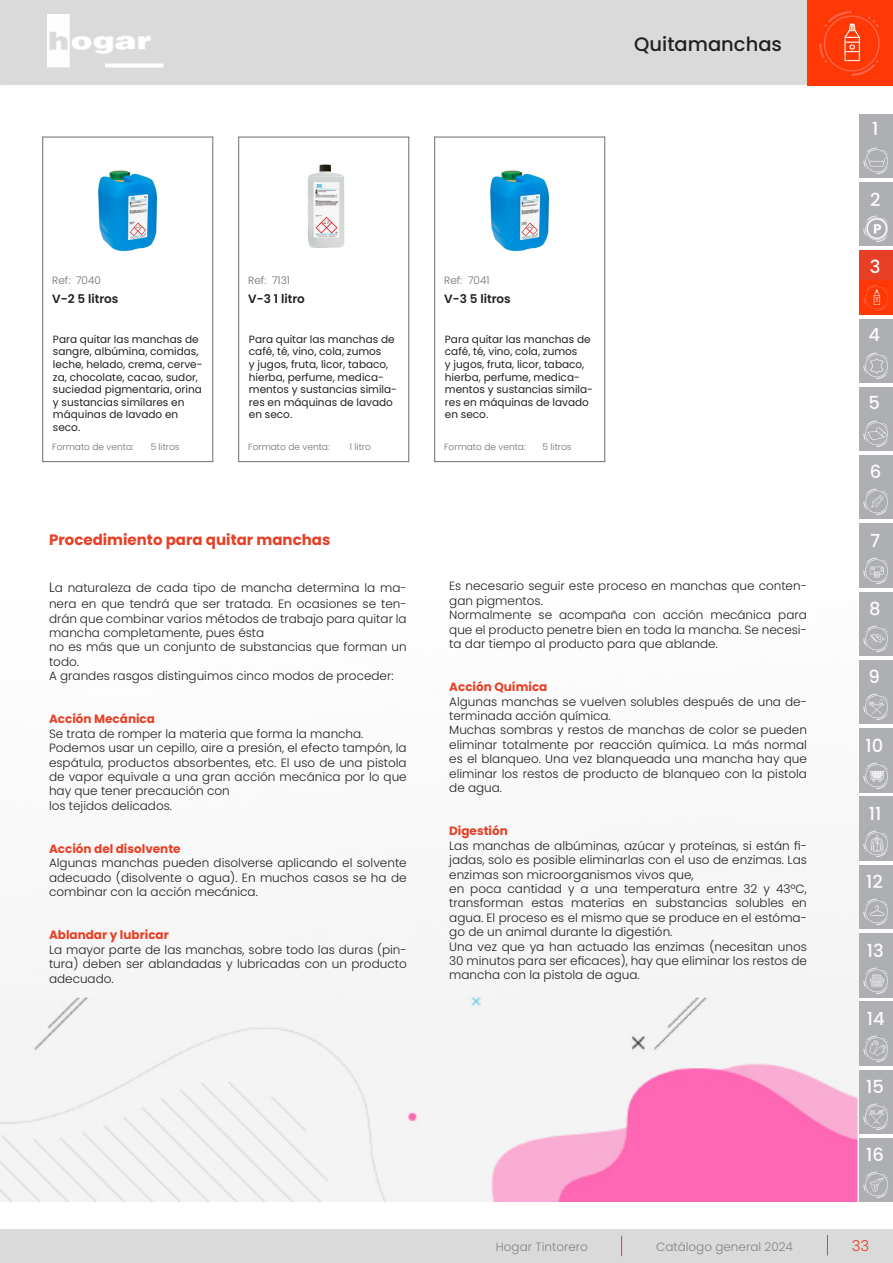
<style>
.page{position:relative;width:893px;height:1263px;background:#fff}
.page>*{position:absolute;margin:0;border:0;box-sizing:border-box;transform-origin:0 0}
.t1{font:500 19.5px "Poppins";color:#231f20}
.t2{font:500 18px "Poppins";color:#fbfbfb}
.t3{font:700 15px "Poppins";color:#e73f25}
.t4{font:300 15px "Poppins";color:#e73f25}
.t5{font:300 12px/14.4px "Poppins";color:#231f20;text-align:justify}
.t6{font:700 12px "Poppins";color:#e73f25}
.t7{font:300 12px "Poppins";color:#838383}
.t8{font:600 12px "Poppins";color:#231f20}
.t9{font:10.5px/12.6px "Poppins";color:#231f20}
.t10{font:300 10.5px "Poppins";color:#6c6d70}
.t11{font:300 9px "Poppins";color:#6c6d70}
.s1{font-size:13.5px}
</style>
<div class="page">
<div style="left:1px;top:0;width:830px;height:84px;background:#dadada"></div>
<img style="left:48px;top:14px;width:115px;height:53px">
<hr style="left:0;top:1229px;width:1px;height:34px;background:#dadada">
<svg style="left:0;top:0;width:1px;height:85px"></svg>
<div style="left:1px;top:1229px;width:892px;height:34px;background:#dadada"></div>
<svg style="left:827px;top:1235px;width:1px;height:20px"></svg>
<svg style="left:621px;top:1236px;width:1px;height:20px"></svg>
<img style="left:808px;top:0;width:85px;height:85px">
<div style="left:859px;top:114px;width:34px;height:30px;background:#aeafb3"></div>
<img style="left:859px;top:348px;width:34px;height:34px">
<div style="left:859px;top:182px;width:34px;height:30px;background:#aeafb3"></div>
<img style="left:859px;top:280px;width:34px;height:34px">
<div style="left:859px;top:250px;width:34px;height:30px;background:#e73f25"></div>
<img style="left:859px;top:212px;width:34px;height:34px">
<div style="left:859px;top:319px;width:34px;height:29px;background:#aeafb3"></div>
<img style="left:859px;top:417px;width:34px;height:34px">
<div style="left:859px;top:387px;width:34px;height:30px;background:#aeafb3"></div>
<img style="left:859px;top:485px;width:34px;height:34px">
<div style="left:859px;top:455px;width:34px;height:30px;background:#aeafb3"></div>
<img style="left:859px;top:553px;width:34px;height:34px">
<div style="left:859px;top:523px;width:34px;height:30px;background:#aeafb3"></div>
<img style="left:859px;top:621px;width:34px;height:34px">
<div style="left:859px;top:592px;width:34px;height:29px;background:#aeafb3"></div>
<img style="left:859px;top:690px;width:34px;height:34px">
<div style="left:859px;top:660px;width:34px;height:30px;background:#aeafb3"></div>
<img style="left:859px;top:758px;width:34px;height:34px">
<div style="left:859px;top:728px;width:34px;height:30px;background:#aeafb3"></div>
<img style="left:859px;top:826px;width:34px;height:34px">
<div style="left:859px;top:796px;width:34px;height:30px;background:#aeafb3"></div>
<img style="left:859px;top:895px;width:34px;height:34px">
<div style="left:859px;top:865px;width:34px;height:30px;background:#aeafb3"></div>
<img style="left:859px;top:963px;width:34px;height:34px">
<div style="left:859px;top:933px;width:34px;height:30px;background:#aeafb3"></div>
<img style="left:859px;top:1031px;width:34px;height:34px">
<div style="left:859px;top:1001px;width:34px;height:30px;background:#aeafb3"></div>
<img style="left:859px;top:1099px;width:34px;height:34px">
<div style="left:859px;top:1070px;width:34px;height:29px;background:#aeafb3"></div>
<img style="left:859px;top:1167px;width:34px;height:34px">
<div style="left:859px;top:1138px;width:34px;height:29px;background:#aeafb3"></div>
<img style="left:859px;top:144px;width:34px;height:34px">
<img style="left:0;top:946px;width:858px;height:255px">
<div style="left:43px;top:137px;width:170px;height:325px;border:1px solid #6c6d70"></div>
<img style="left:98px;top:170px;width:60px;height:82px">
<div style="left:238px;top:137px;width:171px;height:325px;border:1px solid #6c6d70"></div>
<img style="left:307px;top:164px;width:38px;height:84px">
<div style="left:434px;top:137px;width:171px;height:325px;border:1px solid #6c6d70"></div>
<img style="left:490px;top:170px;width:60px;height:82px">
<h1 class="t1" style="left:634px;top:33px;width:149px">Quitamanchas</h1>
<p class="t10" style="left:52px;top:275px;width:20px">Ref:</p>
<p class="t10" style="left:272px;top:275px;width:19px">7131</p>
<p class="t8" style="left:248px;top:292px;width:58px">V-3 1 litro</p>
<p class="t9" style="left:249px;top:333px;width:150px">Para quitar las manchas de café, té, vino, cola, zumos<br>y jugos, fruta, licor, tabaco, hierba, perfume, medica&shy;mentos y sustancias simila&shy;res en máquinas de lavado en seco.</p>
<p class="t11" style="left:248px;top:442px;width:83px">Formato de venta:</p>
<p class="t11" style="left:350px;top:442px;width:23px">1 litro</p>
<p class="t10" style="left:248px;top:275px;width:20px">Ref:</p>
<p class="t10" style="left:468px;top:275px;width:23px">7041</p>
<p class="t8" style="left:444px;top:292px;width:68px">V-3 5 litros</p>
<p class="t9" style="left:445px;top:333px;width:150px">Para quitar las manchas de café, té, vino, cola, zumos<br>y jugos, fruta, licor, tabaco, hierba, perfume, medica&shy;mentos y sustancias simila&shy;res en máquinas de lavado en seco.</p>
<p class="t11" style="left:444px;top:442px;width:83px">Formato de venta:</p>
<p class="t11" style="left:543px;top:442px;width:30px">5 litros</p>
<p class="t10" style="left:444px;top:275px;width:20px">Ref:</p>
<p class="t10" style="left:76px;top:275px;width:26px">7040</p>
<p class="t8" style="left:52px;top:292px;width:68px">V-2 5 litros</p>
<p class="t9" style="left:53px;top:333px;width:151px">Para quitar las manchas de sangre, albúmina, comidas, leche, helado, crema, cerve&shy;za, chocolate, cacao, sudor, suciedad pigmentaria, orina y sustancias similares en máquinas de lavado en seco.</p>
<p class="t11" style="left:52px;top:442px;width:83px">Formato de venta:</p>
<p class="t11" style="left:151px;top:442px;width:30px">5 litros</p>
<p class="t3" style="left:49px;top:531px;width:283px">Procedimiento para quitar manchas</p>
<p class="t5" style="left:49px;top:580px;width:359px;line-height:16.2px"><span class="s1">L</span>a naturaleza de cada tipo de mancha determina la ma&shy;nera en que tendrá que ser tratada. En ocasiones se ten-</p>
<p class="t5" style="left:49px;top:611px;width:359px">drán que combinar varios métodos de trabajo para quitar la mancha completamente, pues ésta</p>
<p class="t5" style="left:49px;top:640px;width:359px">no es más que un conjunto de substancias que forman un todo.</p>
<p class="t5" style="left:49px;top:669px;width:346px">A grandes rasgos distinguimos cinco modos de proceder:</p>
<p class="t6" style="left:49px;top:712px;width:108px">Acción Mecánica</p>
<p class="t5" style="left:49px;top:726px;width:316px">Se trata de romper la materia que forma la mancha.</p>
<p class="t5" style="left:49px;top:741px;width:359px">Podemos usar un cepillo, aire a presión, el efecto tampón, la espátula, productos absorbentes, etc. El uso de una pistola de vapor equivale a una gran acción mecánica por lo que hay que tener precaución con</p>
<p class="t5" style="left:49px;top:798px;width:124px">los tejidos delicados.</p>
<p class="t6" style="left:49px;top:842px;width:133px">Acción del disolvente</p>
<p class="t5" style="left:49px;top:856px;width:359px">Algunas manchas pueden disolverse aplicando el solvente adecuado (disolvente o agua). En muchos casos se ha de combinar con la acción mecánica.</p>
<p class="t6" style="left:49px;top:928px;width:121px">Ablandar y lubricar</p>
<p class="t5" style="left:49px;top:942px;width:359px">La mayor parte de las manchas, sobre todo las duras (pin&shy;tura) deben ser ablandadas y lubricadas con un producto adecuado.</p>
<p class="t5" style="left:449px;top:579px;width:359px">Es necesario seguir este proceso en manchas que conten&shy;gan pigmentos.</p>
<p class="t5" style="left:449px;top:608px;width:359px">Normalmente se acompaña con acción mecánica para que el producto penetre bien en toda la mancha. Se necesi&shy;ta dar tiempo al producto para que ablande.</p>
<p class="t6" style="left:449px;top:680px;width:100px">Acción Química</p>
<p class="t5" style="left:449px;top:694px;width:359px">Algunas manchas se vuelven solubles después de una de&shy;terminada acción química.</p>
<p class="t5" style="left:449px;top:723px;width:359px">Muchas sombras y restos de manchas de color se pueden eliminar totalmente por reacción química. La más normal es el blanqueo. Una vez blanqueada una mancha hay que eliminar los restos de producto de blanqueo con la pistola de agua.</p>
<p class="t6" style="left:449px;top:824px;width:60px">Digestión</p>
<p class="t5" style="left:449px;top:838px;width:359px">Las manchas de albúminas, azúcar y proteínas, si están fi&shy;jadas, solo es posible eliminarlas con el uso de enzimas. Las enzimas son microorganismos vivos que,</p>
<p class="t5" style="left:449px;top:881px;width:359px">en poca cantidad y a una temperatura entre 32 y 43ºC, transforman estas materias en substancias solubles en agua. El proceso es el mismo que se produce en el estóma&shy;go de un animal durante la digestión.</p>
<p class="t5" style="left:449px;top:939px;width:359px">Una vez que ya han actuado las enzimas (necesitan unos 30 minutos para ser eficaces), hay que eliminar los restos de mancha con la pistola de agua.</p>
<h2 class="t2" style="left:872px;top:119px;width:8px">1</h2>
<h2 class="t2" style="left:870px;top:189px;width:12px">2</h2>
<h2 class="t2" style="left:870px;top:256px;width:12px">3</h2>
<h2 class="t2" style="left:869px;top:324px;width:13px">4</h2>
<h2 class="t2" style="left:869px;top:393px;width:13px">5</h2>
<h2 class="t2" style="left:870px;top:461px;width:13px">6</h2>
<h2 class="t2" style="left:870px;top:530px;width:12px">7</h2>
<h2 class="t2" style="left:869px;top:598px;width:13px">8</h2>
<h2 class="t2" style="left:869px;top:666px;width:13px">9</h2>
<h2 class="t2" style="left:865px;top:735px;width:19px">10</h2>
<h2 class="t2" style="left:869px;top:803px;width:14px">11</h2>
<h2 class="t2" style="left:866px;top:871px;width:18px">12</h2>
<h2 class="t2" style="left:867px;top:940px;width:18px">13</h2>
<h2 class="t2" style="left:867px;top:1008px;width:19px">14</h2>
<h2 class="t2" style="left:866px;top:1076px;width:19px">15</h2>
<h2 class="t2" style="left:866px;top:1144px;width:19px">16</h2>
<p class="t7" style="left:496px;top:1240px;width:94px">Hogar Tintorero</p>
<p class="t7" style="left:656px;top:1240px;width:138px">Catálogo general 2024</p>
<p class="t4" style="left:852px;top:1237px;width:19px">33</p>
</div>
